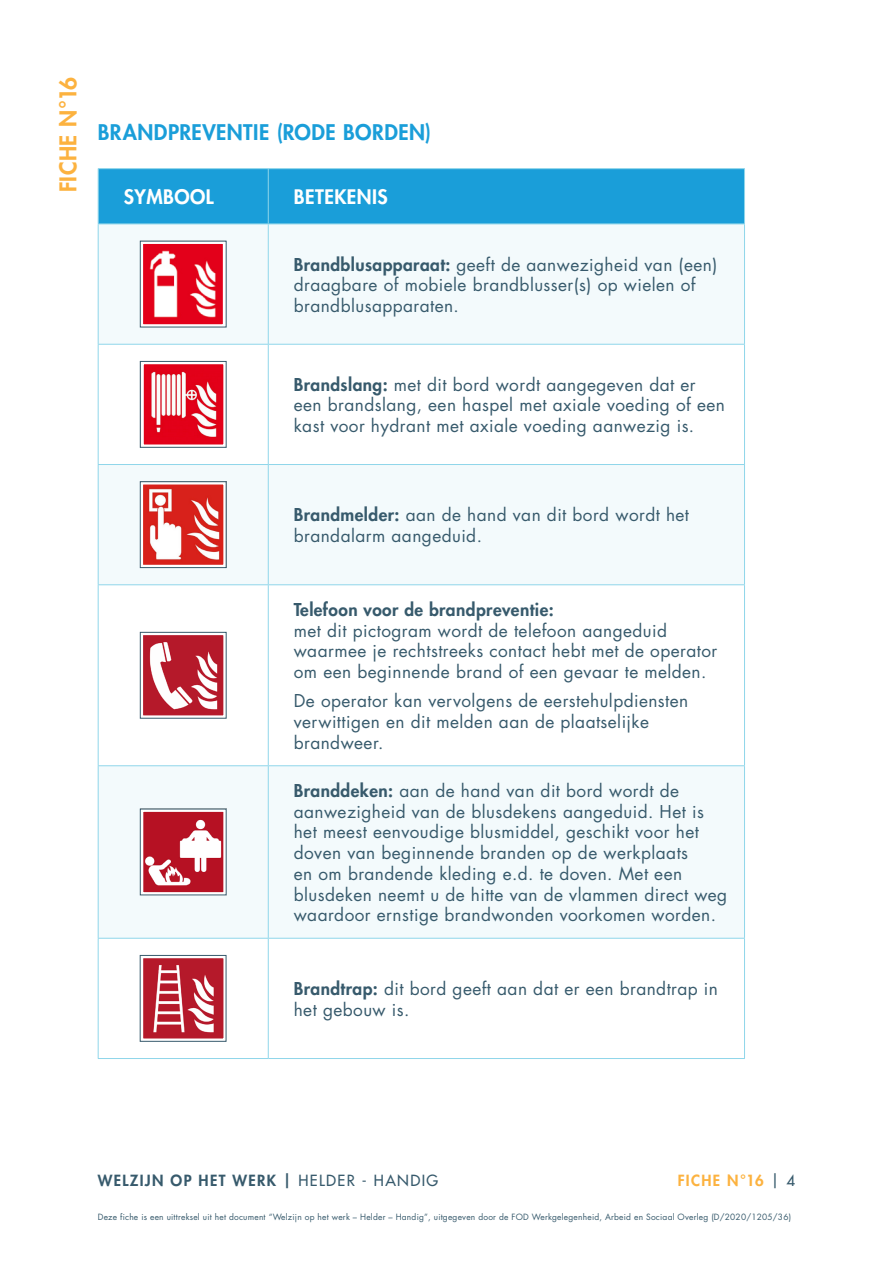
<style>
.page{position:relative;width:893px;height:1263px;background:#fff}
.page>*{position:absolute;margin:0;border:0;box-sizing:border-box;transform-origin:0 0}
.t1{font:800 22.5px "Futura Std";letter-spacing:.025em;color:#fcb23f}
.Sous-titre_niv2{font:800 21px "Futura Std";letter-spacing:.02em;color:#1a9ed9}
.T-Titre{font:800 19.5px "Futura Std";letter-spacing:.025em;color:#fff}
.T-Texte{font:17.25px/20.7px "Futura Std";letter-spacing:.025em;color:#375a6c}
.t2{font:800 15px "Futura Std";letter-spacing:.09em;color:#375a6c}
.t3{font:800 15px "Futura Std";letter-spacing:.09em;color:#fcb23f}
.Texte{font:8.4px "Futura Std";letter-spacing:.025em;color:#375a6c}
.s1{font-weight:800}
.s2{font-weight:500}
.s3{font-weight:500;color:#375a6c}
</style>
<div class="page">
<div style="left:99px;top:169px;width:645px;height:55px;background:#1a9ed9"></div>
<svg style="left:99px;top:225px;width:645px;height:713px;fill:#f3fafc"></svg>
<hr style="left:98px;top:168px;width:170px;height:1px;background:#8fd6ea">
<hr style="left:98px;top:169px;width:1px;height:55px;background:#8fd6ea">
<hr style="left:268px;top:168px;width:477px;height:1px;background:#8fd6ea">
<hr style="left:268px;top:169px;width:1px;height:55px;background:#8fd6ea">
<hr style="left:744px;top:169px;width:1px;height:55px;background:#8fd6ea">
<hr style="left:98px;top:224px;width:170px;height:1px;background:#8fd6ea">
<hr style="left:98px;top:224px;width:1px;height:120px;background:#8fd6ea">
<hr style="left:268px;top:224px;width:477px;height:1px;background:#8fd6ea">
<hr style="left:268px;top:224px;width:1px;height:120px;background:#8fd6ea">
<hr style="left:744px;top:224px;width:1px;height:120px;background:#8fd6ea">
<hr style="left:98px;top:344px;width:170px;height:1px;background:#8fd6ea">
<hr style="left:98px;top:345px;width:1px;height:119px;background:#8fd6ea">
<hr style="left:268px;top:344px;width:477px;height:1px;background:#8fd6ea">
<hr style="left:268px;top:345px;width:1px;height:119px;background:#8fd6ea">
<hr style="left:744px;top:345px;width:1px;height:119px;background:#8fd6ea">
<hr style="left:98px;top:464px;width:170px;height:1px;background:#8fd6ea">
<hr style="left:98px;top:465px;width:1px;height:119px;background:#8fd6ea">
<hr style="left:268px;top:464px;width:477px;height:1px;background:#8fd6ea">
<hr style="left:268px;top:465px;width:1px;height:119px;background:#8fd6ea">
<hr style="left:744px;top:465px;width:1px;height:119px;background:#8fd6ea">
<hr style="left:98px;top:584px;width:170px;height:1px;background:#8fd6ea">
<hr style="left:98px;top:585px;width:1px;height:180px;background:#8fd6ea">
<hr style="left:268px;top:584px;width:477px;height:1px;background:#8fd6ea">
<hr style="left:268px;top:585px;width:1px;height:180px;background:#8fd6ea">
<hr style="left:744px;top:585px;width:1px;height:180px;background:#8fd6ea">
<hr style="left:98px;top:765px;width:170px;height:1px;background:#8fd6ea">
<hr style="left:98px;top:766px;width:1px;height:172px;background:#8fd6ea">
<hr style="left:268px;top:765px;width:477px;height:1px;background:#8fd6ea">
<hr style="left:268px;top:766px;width:1px;height:172px;background:#8fd6ea">
<hr style="left:744px;top:766px;width:1px;height:172px;background:#8fd6ea">
<hr style="left:98px;top:938px;width:170px;height:1px;background:#8fd6ea">
<hr style="left:98px;top:938px;width:1px;height:120px;background:#8fd6ea">
<hr style="left:268px;top:938px;width:477px;height:1px;background:#8fd6ea">
<hr style="left:268px;top:938px;width:1px;height:120px;background:#8fd6ea">
<hr style="left:744px;top:938px;width:1px;height:120px;background:#8fd6ea">
<hr style="left:98px;top:1058px;width:170px;height:1px;background:#8fd6ea">
<hr style="left:268px;top:1058px;width:477px;height:1px;background:#8fd6ea">
<img style="left:144px;top:245px;width:78px;height:78px">
<div style="left:140px;top:241px;width:86px;height:86px;border:3px solid #fff"></div>
<img style="left:145px;top:365px;width:77px;height:78px">
<div style="left:141px;top:361px;width:85px;height:86px;border:3px solid #fff"></div>
<div style="left:140px;top:361px;width:86px;height:86px;border:1px solid #375a6c"></div>
<img style="left:144px;top:485px;width:78px;height:79px">
<div style="left:140px;top:481px;width:86px;height:87px;border:3px solid #fff"></div>
<div style="left:140px;top:481px;width:86px;height:87px;border:1px solid #375a6c"></div>
<img style="left:144px;top:636px;width:78px;height:78px">
<div style="left:140px;top:632px;width:86px;height:86px;border:3px solid #fff"></div>
<div style="left:140px;top:632px;width:86px;height:86px;border:1px solid #375a6c"></div>
<img style="left:144px;top:813px;width:78px;height:78px">
<div style="left:140px;top:809px;width:86px;height:86px;border:3px solid #fff"></div>
<img style="left:144px;top:959px;width:78px;height:78px">
<div style="left:140px;top:955px;width:86px;height:86px;border:3px solid #fff"></div>
<h1 class="t1" style="left:54px;top:192px;width:117px;rotate:-90deg">FICHE N°16</h1>
<p class="Sous-titre_niv2" style="left:98px;top:119px;width:335px">BRANDPREVENTIE (RODE BORDEN)</p>
<p class="T-Titre" style="left:124px;top:185px;width:92px">SYMBOOL</p>
<p class="T-Titre" style="left:294px;top:185px;width:96px">BETEKENIS</p>
<p class="T-Texte" style="left:294px;top:254px;width:425px"><span class="s1">Brandblusapparaat:</span> geeft de aanwezigheid van (een) draagbare of mobiele brandblusser(s) op wielen of brandblusapparaten.</p>
<p class="T-Texte" style="left:294px;top:374px;width:433px"><span class="s1">Brandslang:</span> met dit bord wordt aangegeven dat er een brandslang, een haspel met axiale voeding of een kast voor hydrant met axiale voeding aanwezig is.</p>
<p class="T-Texte" style="left:294px;top:505px;width:397px"><span class="s1">Brandmelder:</span> aan de hand van dit bord wordt het brandalarm aangeduid.</p>
<p class="T-Texte" style="left:294px;top:599px;width:425px"><span class="s1">Telefoon voor de brandpreventie:<br></span>met dit pictogram wordt de telefoon aangeduid waarmee je rechtstreeks contact hebt met de operator om een beginnende brand of een gevaar te melden.</p>
<p class="T-Texte" style="left:294px;top:691px;width:396px">De operator kan vervolgens de eerstehulpdiensten verwittigen en dit melden aan de plaatselijke brandweer.</p>
<p class="T-Texte" style="left:294px;top:780px;width:435px"><span class="s1">Branddeken:</span> aan de hand van dit bord wordt de aanwezigheid van de blusdekens aangeduid. Het is het meest eenvoudige blusmiddel, geschikt voor het doven van beginnende branden op de werkplaats<br>en om brandende kleding e.d. te doven. Met een blusdeken neemt u de hitte van de vlammen direct weg waardoor ernstige brandwonden voorkomen worden.</p>
<p class="T-Texte" style="left:294px;top:979px;width:426px"><span class="s1">Brandtrap:</span> dit bord geeft aan dat er een brandtrap in het gebouw is.</p>
<p class="t2" style="left:98px;top:1171px;width:342px">WELZIJN OP HET WERK | <span class="s2">HELDER - HANDIG</span></p>
<p class="t3" style="left:678px;top:1171px;width:119px">FICHE N°16 <span class="s3">| 4</span></p>
<p class="Texte" style="left:98px;top:1211px;width:695px">Deze fiche is een uittreksel uit het document “Welzijn op het werk – Helder – Handig”, uitgegeven door de FOD Werkgelegenheid, Arbeid en Sociaal Overleg (D/2020/1205/36)</p>
</div>
